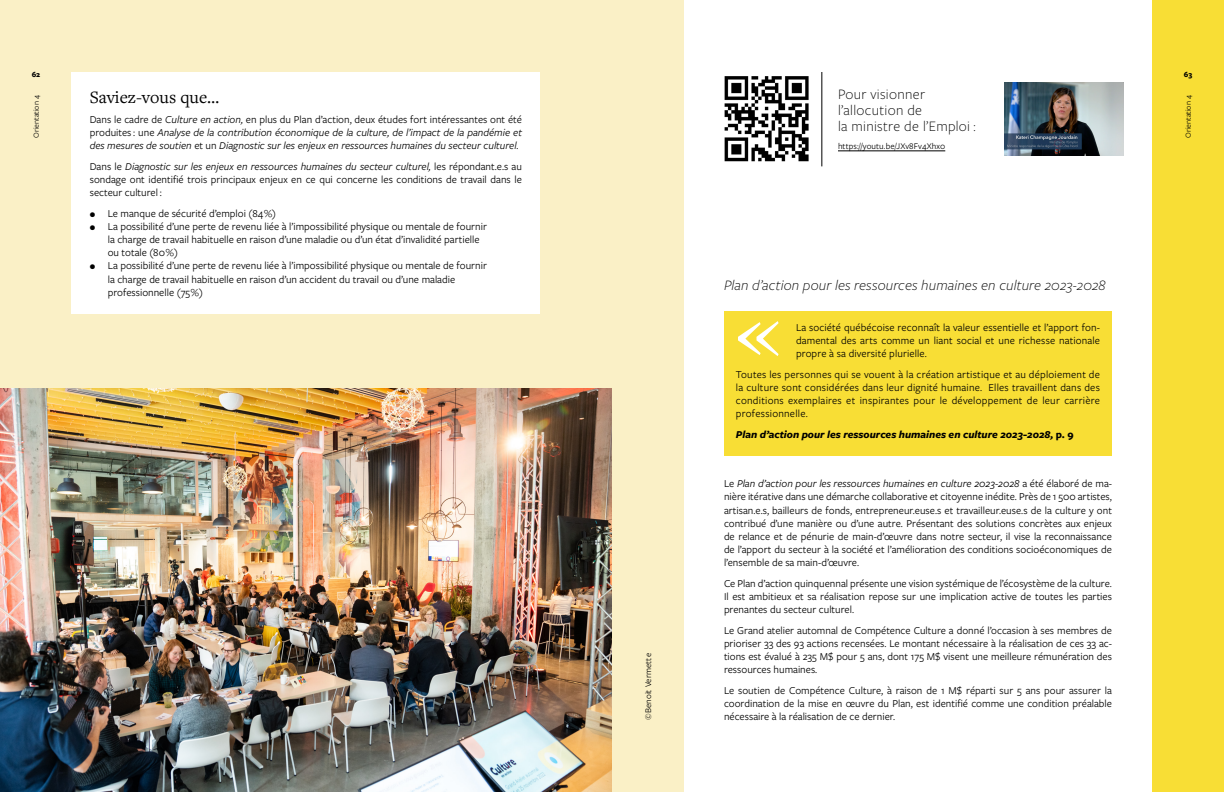
<style>
.page{position:relative;width:1224px;height:792px;background:#fff}
.page>*{position:absolute;margin:0;border:0;box-sizing:border-box;transform-origin:0 0}
.t1{font:300 100px "Freight Text Pro";color:#fff}
.t2{font:18px "Freight Text Pro";color:#000}
.t3{font:italic 300 15px "Freight Sans Pro";letter-spacing:.01em;color:#000}
.t4{font:300 15px/16px "Freight Sans Pro";letter-spacing:.02em;color:#000}
.t5{font:11px/13.2px "Freight Sans Pro";color:#000;text-align:justify}
.t6{font:italic 11px/13.2px "Freight Sans Pro";color:#000;text-align:justify}
.t7{font:italic 700 11px "Freight Sans Pro";color:#000}
.t8{font:9px "Freight Sans Pro";letter-spacing:.01em;color:#000}
.t9{font:8px "Freight Sans Pro";color:#000}
.t10{font:700 8px "Freight Sans Pro";color:#000}
.s1{font-style:normal}
.s2{font-style:italic}
</style>
<div class="page">
<div style="left:0;top:0;width:684px;height:792px;background:#faf0c6"></div>
<img style="left:0;top:388px;width:612px;height:404px">
<hr style="left:821px;top:72px;width:1px;height:94px;background:#000">
<img style="left:724px;top:76px;width:85px;height:86px">
<hr style="left:838px;top:151px;width:107px;height:1px;background:#000">
<div style="left:72px;top:72px;width:468px;height:242px;background:#fff"></div>
<div style="left:724px;top:311px;width:388px;height:145px;background:#f8de35"></div>
<div style="left:1152px;top:0;width:72px;height:792px;background:#f8de35"></div>
<img style="left:1004px;top:83px;width:120px;height:73px">
<p class="t10" style="left:32px;top:69px;width:10px">62</p>
<p class="t10" style="left:1184px;top:69px;width:10px">63</p>
<p class="t9" style="left:31px;top:138px;width:44px;rotate:-90deg">Orientation 4</p>
<p class="t9" style="left:1183px;top:138px;width:44px;rotate:-90deg">Orientation 4</p>
<h3 class="t4" style="left:838px;top:86px;width:139px">Pour visionner l’allocution de<br>la ministre de l’Emploi :</h3>
<p class="t8" style="left:838px;top:140px;width:109px">https://youtu.be/JXv8Fv4Xhx0</p>
<h2 class="t2" style="left:90px;top:85px;width:131px">Saviez-vous que…</h2>
<p class="t6" style="left:90px;top:112px;width:434px"><span class="s1">Dans le cadre de</span> Culture en action, <span class="s1">en plus du Plan d’action, deux études fort intéressantes ont été produites : une</span> Analyse de la contribution économique de la culture, de l’impact de la pandémie et des mesures de soutien <span class="s1">et un</span> Diagnostic sur les enjeux en ressources humaines du secteur culturel.</p>
<p class="t5" style="left:90px;top:159px;width:434px">Dans le <span class="s2">Diagnostic sur les enjeux en ressources humaines du secteur culturel,</span> les répondant.e.s au sondage ont identifié trois principaux enjeux en ce qui concerne les conditions de travail dans le secteur culturel :</p>
<p class="t5" style="left:90px;top:206px;width:188px">X Le manque de sécurité d’emploi (84 %)</p>
<p class="t5" style="left:90px;top:219px;width:399px">X La possibilité d’une perte de revenu liée à l’impossibilité physique ou mentale de fournir</p>
<p class="t5" style="left:108px;top:232px;width:373px">la charge de travail habituelle en raison d’une maladie ou d’un état d’invalidité partielle</p>
<p class="t5" style="left:108px;top:246px;width:72px">ou totale (80 %)</p>
<p class="t5" style="left:90px;top:259px;width:399px">X La possibilité d’une perte de revenu liée à l’impossibilité physique ou mentale de fournir</p>
<p class="t5" style="left:108px;top:272px;width:349px">la charge de travail habituelle en raison d’un accident du travail ou d’une maladie</p>
<p class="t5" style="left:108px;top:285px;width:97px">professionnelle (75 %)</p>
<h3 class="t3" style="left:724px;top:275px;width:383px">Plan d’action pour les ressources humaines en culture 2023-2028</h3>
<p class="t8" style="left:642px;top:720px;width:68px;rotate:-90deg">©Benoit Vermette</p>
<h1 class="t1" style="left:736px;top:263px;width:49px">«</h1>
<p class="t5" style="left:796px;top:320px;width:306px">La société québécoise reconnaît la valeur essentielle et l’apport fon&shy;damental des arts comme un liant social et une richesse nationale propre à sa diversité plurielle.</p>
<p class="t5" style="left:736px;top:367px;width:366px">Toutes les personnes qui se vouent à la création artistique et au déploiement de la culture sont considérées dans leur dignité humaine. Elles travaillent dans des conditions exemplaires et inspirantes pour le développement de leur carrière professionnelle.</p>
<p class="t7" style="left:736px;top:426px;width:339px">Plan d’action pour les ressources humaines en culture 2023-2028, <span class="s1">p. 9</span></p>
<p class="t5" style="left:724px;top:477px;width:390px">Le <span class="s2">Plan d’action pour les ressources humaines en culture 2023-2028</span> a été élaboré de ma&shy;nière itérative dans une démarche collaborative et citoyenne inédite. Près de 1 500 artistes, artisan.e.s, bailleurs de fonds, entrepreneur.euse.s et travailleur.euse.s de la culture y ont contribué d’une manière ou d’une autre. Présentant des solutions concrètes aux enjeux de relance et de pénurie de main-d’œuvre dans notre secteur, il vise la reconnaissance de l’apport du secteur à la société et l’amélioration des conditions socioéconomiques de l’ensemble de sa main-d’œuvre.</p>
<p class="t5" style="left:724px;top:576px;width:390px">Ce Plan d’action quinquennal présente une vision systémique de l’écosystème de la culture.<br>Il est ambitieux et sa réalisation repose sur une implication active de toutes les parties prenantes du secteur culturel.</p>
<p class="t5" style="left:724px;top:623px;width:390px">Le Grand atelier automnal de Compétence Culture a donné l’occasion à ses membres de prioriser 33 des 93 actions recensées. Le montant nécessaire à la réalisation de ces 33 ac&shy;tions est évalué à 235 M$ pour 5 ans, dont 175 M$ visent une meilleure rémunération des ressources humaines.</p>
<p class="t5" style="left:724px;top:683px;width:390px">Le soutien de Compétence Culture, à raison de 1 M$ réparti sur 5 ans pour assurer la coordination de la mise en œuvre du Plan, est identifié comme une condition préalable nécessaire à la réalisation de ce dernier.</p>
</div>
